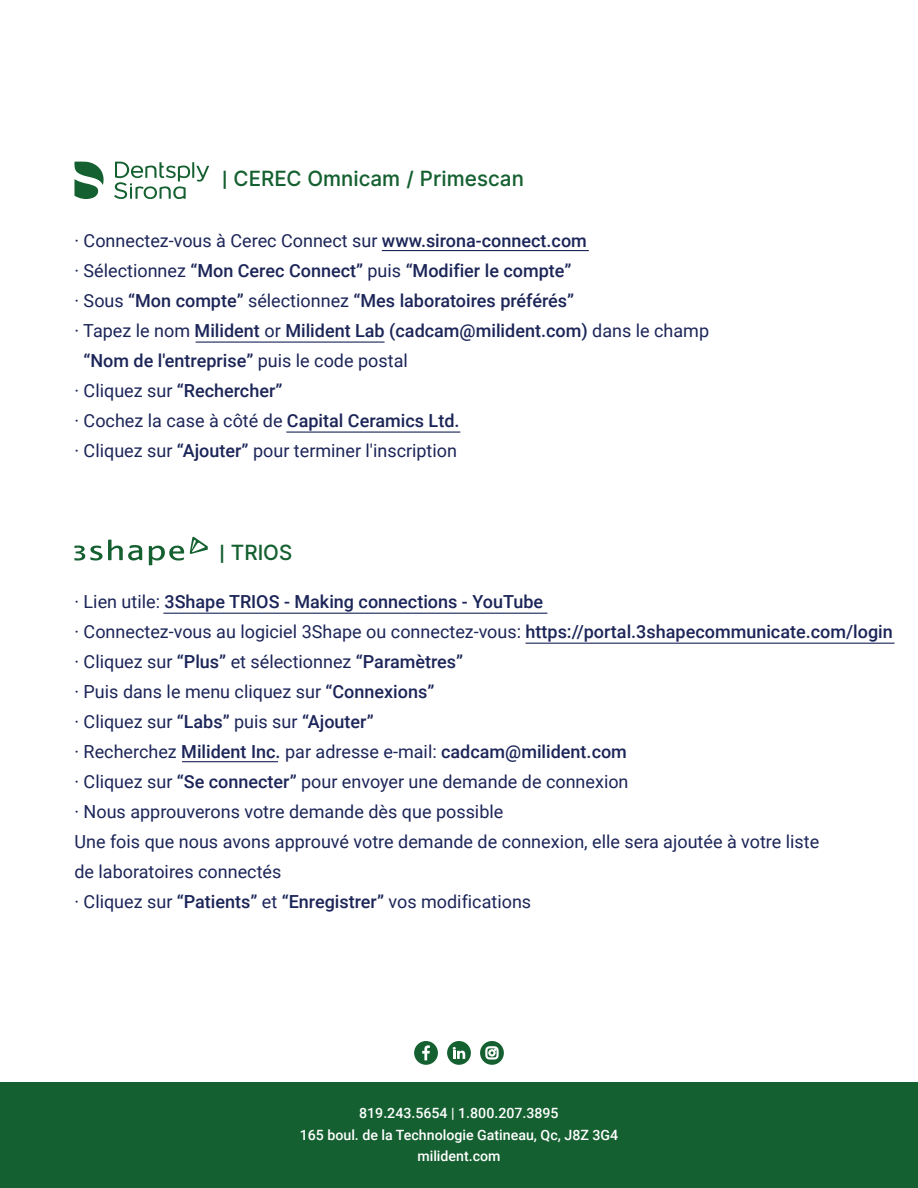
<style>
.page{position:relative;width:918px;height:1188px;background:#fff}
.page>*{position:absolute;margin:0;border:0;box-sizing:border-box;transform-origin:0 0}
.t1{font:500 21px "Inter UI";color:#156031}
.t2{font:18px/30px "Roboto";color:#1c2558}
.t3{font:500 18px "Roboto";color:#1c2558}
.t4{font:500 14.25px/21.3px "Roboto";color:#fff;text-align:center}
.s1{font-weight:500}
.s2{font-weight:400}
</style>
<div class="page">
<svg style="left:190px;top:537px;width:18px;height:17px"></svg>
<svg style="left:149px;top:545px;width:35px;height:20px"></svg>
<svg style="left:74px;top:540px;width:68px;height:21px"></svg>
<hr style="left:182px;top:761px;width:96px;height:1px;background:#1c2558">
<hr style="left:163px;top:613px;width:384px;height:1px;background:#1c2558">
<hr style="left:526px;top:643px;width:369px;height:1px;background:#1c2558">
<svg style="left:74px;top:162px;width:30px;height:37px"></svg>
<svg style="left:114px;top:162px;width:95px;height:37px"></svg>
<hr style="left:382px;top:250px;width:207px;height:1px;background:#1c2558">
<hr style="left:196px;top:342px;width:189px;height:1px;background:#1c2558">
<hr style="left:286px;top:432px;width:174px;height:1px;background:#1c2558">
<div style="left:0;top:1082px;width:918px;height:106px;background:#156031"></div>
<div style="left:447px;top:1041px;width:24px;height:24px;background:#156031;border-radius:50%"></div>
<svg style="left:453px;top:1047px;width:12px;height:12px"></svg>
<div style="left:414px;top:1041px;width:24px;height:24px;background:#156031;border-radius:50%"></div>
<svg style="left:422px;top:1045px;width:8px;height:15px"></svg>
<div style="left:480px;top:1041px;width:24px;height:24px;background:#156031;border-radius:50%"></div>
<svg style="left:485px;top:1046px;width:14px;height:14px"></svg>
<p class="t1" style="left:222px;top:164px;width:304px">| CEREC Omnicam / Primescan</p>
<p class="t2" style="left:74px;top:225px;width:514px">· Connectez-vous à Cerec Connect sur <span class="s1">www.sirona-connect.com</span></p>
<p class="t3" style="left:74px;top:258px;width:499px"><span class="s2">· Sélectionnez</span> “Mon Cerec Connect” <span class="s2">puis</span> “Modifier le compte”</p>
<p class="t3" style="left:75px;top:288px;width:501px"><span class="s2">· Sous</span> “Mon compte” <span class="s2">sélectionnez</span> “Mes laboratoires préférés”</p>
<p class="t3" style="left:75px;top:318px;width:636px"><span class="s2">· Tapez le nom</span> Milident <span class="s2">or</span> Milident Lab (cadcam@milident.com) <span class="s2">dans le champ</span></p>
<p class="t3" style="left:83px;top:348px;width:326px">“Nom de l'entreprise” <span class="s2">puis le code postal</span></p>
<p class="t3" style="left:75px;top:378px;width:209px"><span class="s2">· Cliquez sur</span> “Rechercher”</p>
<p class="t2" style="left:75px;top:405px;width:387px">· Cochez la case à côté de <span class="s1">Capital Ceramics Ltd.</span></p>
<p class="t2" style="left:75px;top:435px;width:384px">· Cliquez sur <span class="s1">“Ajouter”</span> pour terminer l'inscription</p>
<p class="t1" style="left:219px;top:538px;width:75px">| TRIOS</p>
<p class="t2" style="left:74px;top:586px;width:820px">· Lien utile: <span class="s1">3Shape TRIOS - Making connections - YouTube<br></span>· Connectez-vous au logiciel 3Shape ou connectez-vous: <span class="s1">https://portal.3shapecommunicate.com/login </span>· Cliquez sur <span class="s1">“Plus”</span> et sélectionnez <span class="s1">“Paramètres”<br></span>· Puis dans le menu cliquez sur <span class="s1">“Connexions”<br></span>· Cliquez sur <span class="s1">“Labs”</span> puis sur <span class="s1">“Ajouter”<br></span>· Recherchez <span class="s1">Milident Inc.</span> par adresse e-mail: <span class="s1">cadcam@milident.com<br></span>· Cliquez sur <span class="s1">“Se connecter”</span> pour envoyer une demande de connexion<br>· Nous approuverons votre demande dès que possible<br>Une fois que nous avons approuvé votre demande de connexion, elle sera ajoutée à votre liste<br>de laboratoires connectés<br>· Cliquez sur <span class="s1">“Patients”</span> et <span class="s1">“Enregistrer”</span> vos modifications</p>
<p class="t4" style="left:300px;top:1102px;width:320px">819.243.5654 | 1.800.207.3895<br>165 boul. de la Technologie Gatineau, Qc, J8Z 3G4 milident.com</p>
</div>
